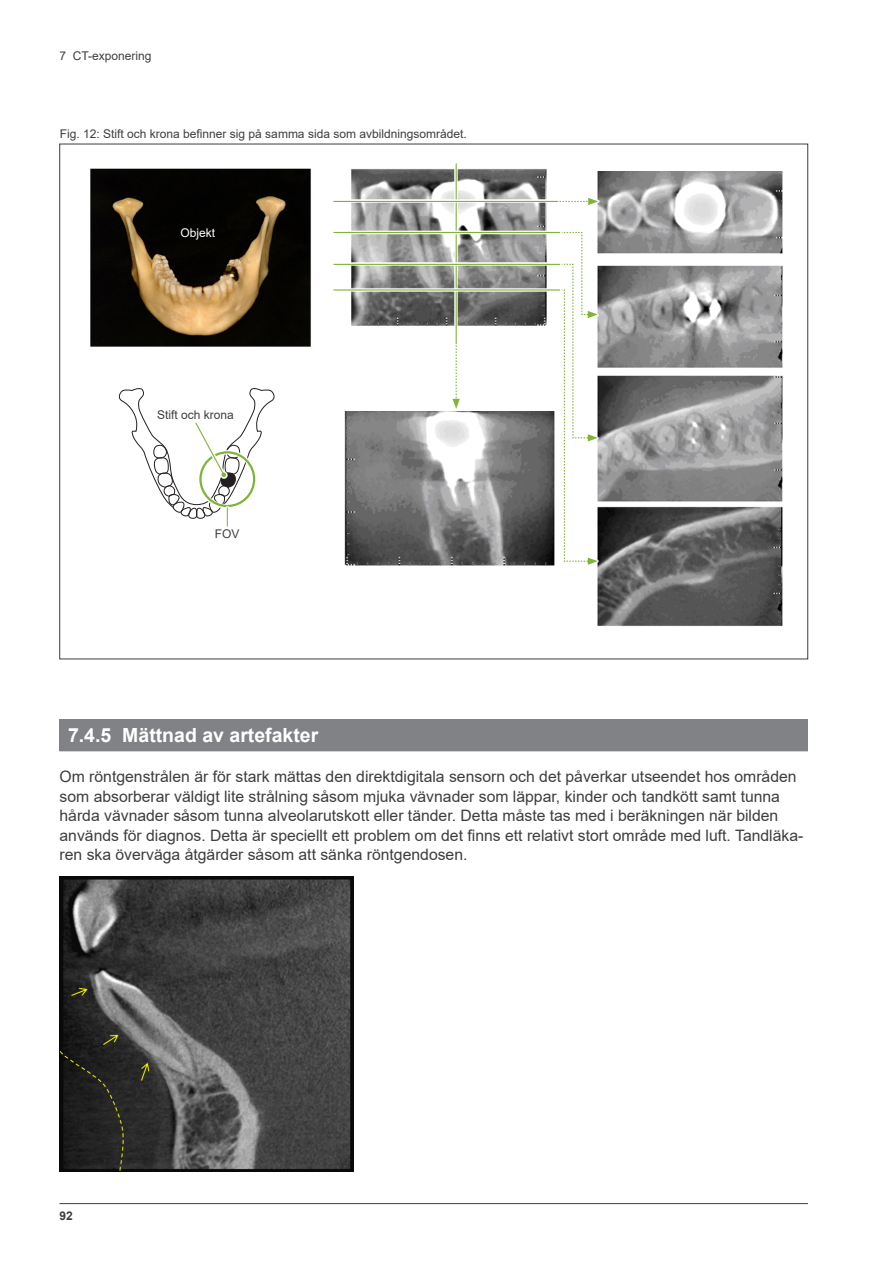
<style>
.page{position:relative;width:893px;height:1263px;background:#fff}
.page>*{position:absolute;margin:0;border:0;box-sizing:border-box;transform-origin:0 0}
.t1{font:700 19.5px "Arial";color:#fff}
.t2{font:15.75px/19.5px "Arial";color:#3e3e3f}
.t3{font:12px "Arial";color:#3e3e3f}
.t4{font:12px "Arial";color:#fff}
.t5{font:700 12px "Arial";color:#3e3e3f}
</style>
<div class="page">
<hr style="left:60px;top:1203px;width:748px;height:1px;background:#3e3e3f">
<img style="left:344px;top:412px;width:211px;height:154px">
<img style="left:597px;top:171px;width:186px;height:455px">
<img style="left:351px;top:169px;width:196px;height:157px">
<svg style="left:454px;top:163px;width:4px;height:181px"></svg>
<hr style="left:456px;top:163px;width:1px;height:182px;background:#7fb438">
<svg style="left:333px;top:199px;width:225px;height:5px"></svg>
<hr style="left:333px;top:201px;width:227px;height:1px;background:#7fb438">
<div style="left:332px;top:230px;width:230px;height:5px;background:#f3f6ef"></div>
<hr style="left:333px;top:232px;width:227px;height:1px;background:#7fb438">
<svg style="left:333px;top:262px;width:227px;height:4px"></svg>
<hr style="left:333px;top:264px;width:227px;height:1px;background:#7fb438">
<svg style="left:351px;top:288px;width:196px;height:4px"></svg>
<hr style="left:333px;top:289px;width:227px;height:2px;background:#7fb438">
<svg style="left:560px;top:230px;width:39px;height:90px"></svg>
<svg style="left:560px;top:231px;width:38px;height:334px"></svg>
<div style="left:558px;top:196px;width:42px;height:11px;background:#fff"></div>
<svg style="left:559px;top:198px;width:39px;height:7px"></svg>
<div style="left:451px;top:344px;width:10px;height:66px;background:#fff"></div>
<svg style="left:453px;top:345px;width:7px;height:64px"></svg>
<img style="left:60px;top:876px;width:294px;height:295px">
<svg style="left:118px;top:388px;width:157px;height:138px"></svg>
<img style="left:90px;top:168px;width:221px;height:179px">
<div style="left:60px;top:720px;width:748px;height:31px;background:#808285"></div>
<p class="t3" style="left:60px;top:47px;width:94px">7 CT-exponering</p>
<p class="t3" style="left:60px;top:125px;width:408px">Fig. 12: Stift och krona befinner sig på samma sida som avbildningsområdet.</p>
<p class="t4" style="left:180px;top:225px;width:36px">Objekt</p>
<p class="t3" style="left:157px;top:407px;width:78px">Stift och krona</p>
<p class="t3" style="left:215px;top:526px;width:26px">FOV</p>
<p class="t1" style="left:68px;top:722px;width:252px">7.4.5 Mättnad av artefakter</p>
<p class="t2" style="left:60px;top:767px;width:745px">Om röntgenstrålen är för stark mättas den direktdigitala sensorn och det påverkar utseendet hos områden som absorberar väldigt lite strålning såsom mjuka vävnader som läppar, kinder och tandkött samt tunna hårda vävnader såsom tunna alveolarutskott eller tänder. Detta måste tas med i beräkningen när bilden används för diagnos. Detta är speciellt ett problem om det finns ett relativt stort område med luft. Tandläka&shy;ren ska överväga åtgärder såsom att sänka röntgendosen.</p>
<p class="t5" style="left:60px;top:1207px;width:15px">92</p>
</div>
